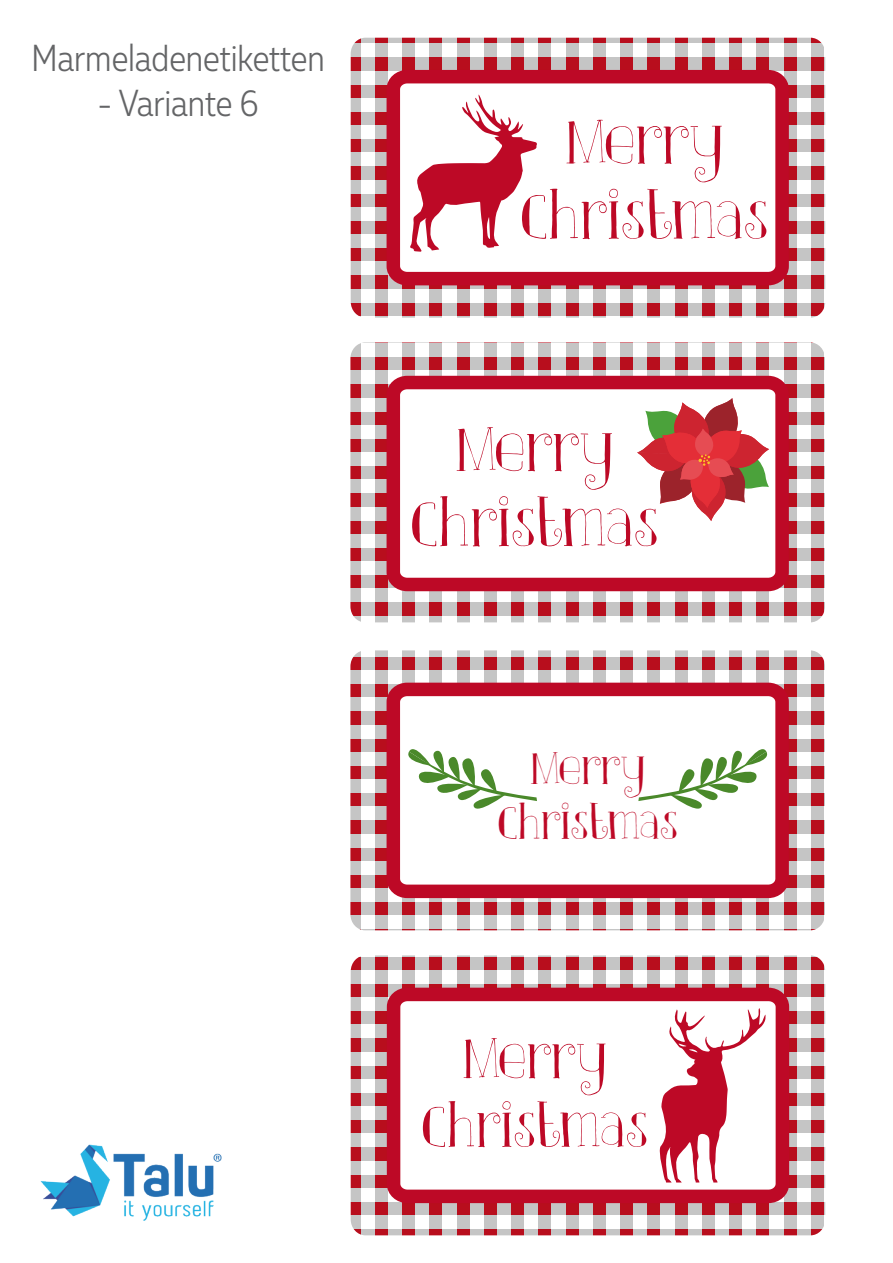
<style>
.page{position:relative;width:893px;height:1263px;background:#fff}
.page>*{position:absolute;margin:0;border:0;box-sizing:border-box;transform-origin:0 0}
.t1{font:62.7px/75.3px "DK Clair De Lune";letter-spacing:-.015em;color:#bd0926;text-align:center}
.t2{font:57.3px/68.8px "DK Clair De Lune";letter-spacing:-.015em;color:#bd0926;text-align:center}
.t3{font:45.6px/54.6px "DK Clair De Lune";letter-spacing:-.015em;color:#bd0926;text-align:center}
.t4{font:300 37.5px "Muller Narrow";color:#646567}
</style>
<div class="page">
<img style="left:40px;top:1144px;width:182px;height:77px">
<svg style="left:350px;top:342px;width:475px;height:280px;fill:#c5c5c5"></svg>
<div style="left:393px;top:382px;width:389px;height:202px;background:#fff;border-radius:13px"></div>
<div style="left:387px;top:376px;width:402px;height:215px;border:14px solid #bd0926;border-radius:13px"></div>
<svg style="left:637px;top:398px;width:132px;height:123px"></svg>
<svg style="left:350px;top:650px;width:475px;height:280px;fill:#c5c5c5"></svg>
<div style="left:393px;top:689px;width:389px;height:202px;background:#fff;border-radius:13px"></div>
<div style="left:387px;top:683px;width:402px;height:215px;border:14px solid #bd0926;border-radius:13px"></div>
<svg style="left:638px;top:749px;width:130px;height:60px"></svg>
<svg style="left:408px;top:749px;width:129px;height:60px"></svg>
<svg style="left:351px;top:955px;width:474px;height:280px;fill:#c5c5c5"></svg>
<div style="left:394px;top:994px;width:388px;height:202px;background:#fff;border-radius:13px"></div>
<div style="left:387px;top:988px;width:402px;height:215px;border:14px solid #bd0926;border-radius:13px"></div>
<svg style="left:660px;top:1008px;width:105px;height:174px"></svg>
<svg style="left:351px;top:38px;width:474px;height:280px;fill:#c5c5c5"></svg>
<div style="left:393px;top:77px;width:389px;height:202px;background:#fff;border-radius:13px"></div>
<div style="left:387px;top:70px;width:402px;height:215px;border:14px solid #bd0926;border-radius:13px"></div>
<svg style="left:410px;top:95px;width:127px;height:157px"></svg>
<p class="t4" style="left:32px;top:36px;width:295px">Marmeladenetiketten</p>
<p class="t4" style="left:98px;top:81px;width:162px">- Variante 6</p>
<h1 class="t1" style="left:520px;top:107px;width:250px">Merry<br>Christmas</h1>
<h1 class="t1" style="left:410px;top:414px;width:250px">Merry<br>Christmas</h1>
<p class="t3" style="left:498px;top:743px;width:182px">Merry<br>Christmas</p>
<h2 class="t2" style="left:421px;top:1026px;width:228px">Merry<br>Christmas</h2>
</div>
